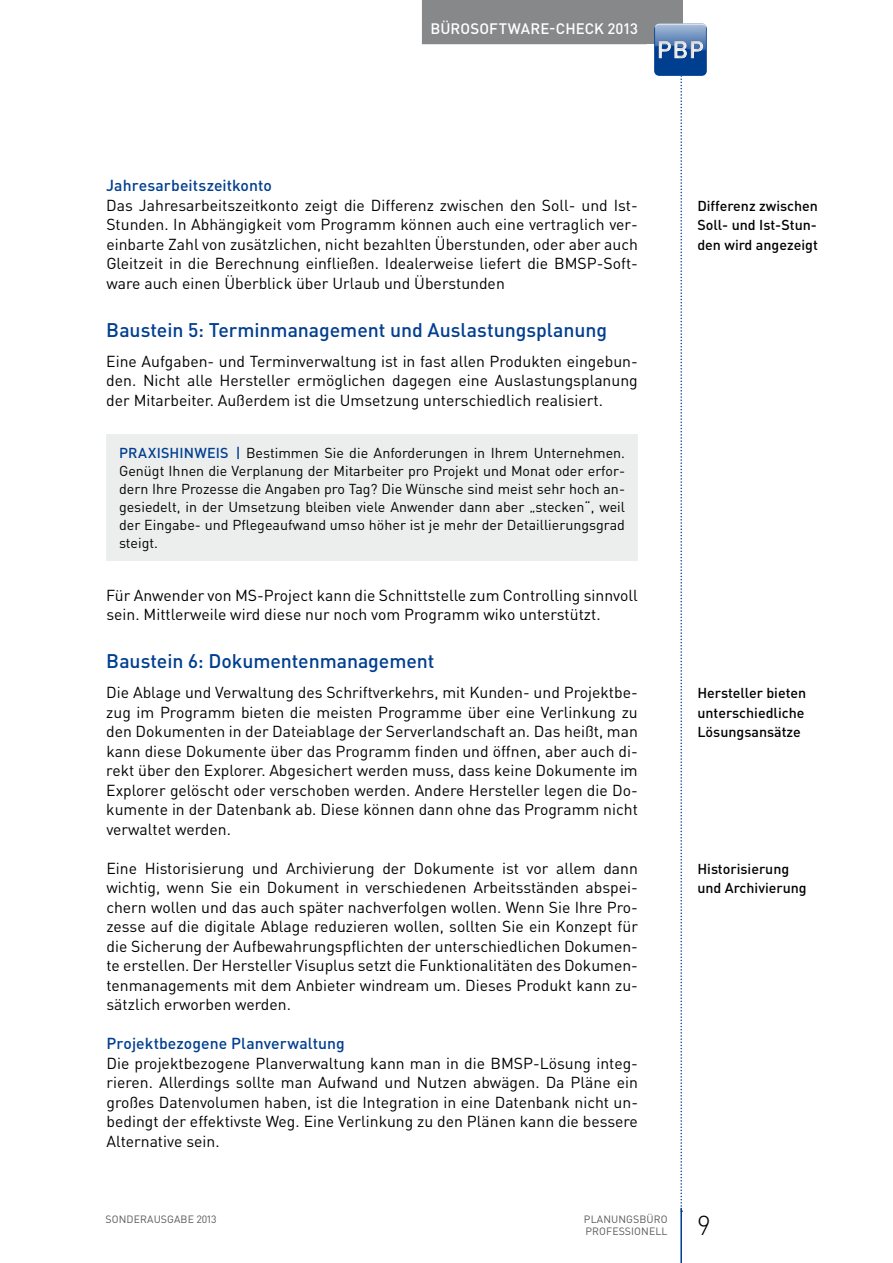
<style>
.page{position:relative;width:893px;height:1263px;background:#fff}
.page>*{position:absolute;margin:0;border:0;box-sizing:border-box;transform-origin:0 0}
.t1{font:300 27px "DIN Pro";color:#000}
.t2{font:500 19.5px "DIN Pro";letter-spacing:-.005em;color:#003e90}
.t3{font:15.75px/19.5px "DIN Pro";color:#000;text-align:justify}
.t4{font:500 15.75px "DIN Pro";letter-spacing:.005em;color:#003e90}
.t5{font:500 15px "DIN Pro";letter-spacing:.01em;color:#fff}
.t6{font:14.25px/18px "DIN Pro";color:#000;text-align:justify}
.t7{font:500 14.25px/19.5px "DIN Pro";color:#000}
.t8{font:10.5px "DIN Pro";color:#58585a}
.s1{font-weight:500;color:#003e90}
</style>
<div class="page">
<div style="left:638px;top:0;width:44px;height:44px;background:#87888a"></div>
<hr style="left:680px;top:1208px;width:2px;height:55px;background:#003e90">
<div style="left:422px;top:0;width:224px;height:44px;background:#87888a"></div>
<img style="left:654px;top:23px;width:53px;height:53px">
<svg style="left:658px;top:0;width:45px;height:1212px"></svg>
<div style="left:656px;top:39px;width:48px;height:20px;background:#000;opacity:.3"></div>
<div style="left:106px;top:434px;width:532px;height:126px;background:#eceded"></div>
<p class="t5" style="left:430px;top:18px;width:209px">Bürosoftware-Check 2013</p>
<p class="t4" style="left:106px;top:175px;width:167px">Jahresarbeitszeitkonto</p>
<p class="t3" style="left:106px;top:195px;width:533px">Das Jahresarbeitszeitkonto zeigt die Differenz zwischen den Soll- und Ist-Stunden. In Abhängigkeit vom Programm können auch eine vertraglich ver&shy;einbarte Zahl von zusätzlichen, nicht bezahlten Überstunden, oder aber auch Gleitzeit in die Berechnung einfließen. Idealerweise liefert die BMSP-Soft&shy;ware auch einen Überblick über Urlaub und Überstunden</p>
<p class="t2" style="left:106px;top:317px;width:502px">Baustein 5: Terminmanagement und Auslastungsplanung</p>
<p class="t3" style="left:106px;top:351px;width:533px">Eine Aufgaben- und Terminverwaltung ist in fast allen Produkten eingebun&shy;den. Nicht alle Hersteller ermöglichen dagegen eine Auslastungsplanung der Mitarbeiter. Außerdem ist die Umsetzung unterschiedlich realisiert.</p>
<p class="t6" style="left:119px;top:443px;width:508px"><span class="s1">Praxishinweis |</span> Bestimmen Sie die Anforderungen in Ihrem Unternehmen.<br>Genügt Ihnen die Verplanung der Mitarbeiter pro Projekt und Monat oder erfor&shy;dern Ihre Prozesse die Angaben pro Tag? Die Wünsche sind meist sehr hoch an&shy;gesiedelt, in der Umsetzung bleiben viele Anwender dann aber „stecken“, weil der Eingabe- und Pflegeaufwand umso höher ist je mehr der Detaillierungsgrad steigt.</p>
<p class="t3" style="left:106px;top:585px;width:533px">Für Anwender von MS-Project kann die Schnittstelle zum Controlling sinnvoll sein. Mittlerweile wird diese nur noch vom Programm wiko unterstützt.</p>
<p class="t2" style="left:106px;top:648px;width:330px">Baustein 6: Dokumentenmanagement</p>
<p class="t3" style="left:106px;top:682px;width:533px">Die Ablage und Verwaltung des Schriftverkehrs, mit Kunden- und Projektbe&shy;zug im Programm bieten die meisten Programme über eine Verlinkung zu den Dokumenten in der Dateiablage der Serverlandschaft an. Das heißt, man kann diese Dokumente über das Programm finden und öffnen, aber auch di&shy;rekt über den Explorer. Abgesichert werden muss, dass keine Dokumente im Explorer gelöscht oder verschoben werden. Andere Hersteller legen die Do&shy;kumente in der Datenbank ab. Diese können dann ohne das Programm nicht verwaltet werden.</p>
<p class="t3" style="left:106px;top:858px;width:533px">Eine Historisierung und Archivierung der Dokumente ist vor allem dann wichtig, wenn Sie ein Dokument in verschiedenen Arbeitsständen abspei&shy;chern wollen und das auch später nachverfolgen wollen. Wenn Sie Ihre Pro&shy;zesse auf die digitale Ablage reduzieren wollen, sollten Sie ein Konzept für die Sicherung der Aufbewahrungspflichten der unterschiedlichen Dokumen&shy;te erstellen. Der Hersteller Visuplus setzt die Funktionalitäten des Dokumen&shy;tenmanagements mit dem Anbieter windream um. Dieses Produkt kann zu&shy;sätzlich erworben werden.</p>
<p class="t4" style="left:106px;top:1033px;width:240px">Projektbezogene Planverwaltung</p>
<p class="t3" style="left:106px;top:1053px;width:533px">Die projektbezogene Planverwaltung kann man in die BMSP-Lösung integ&shy;rieren. Allerdings sollte man Aufwand und Nutzen abwägen. Da Pläne ein großes Datenvolumen haben, ist die Integration in eine Datenbank nicht un&shy;bedingt der effektivste Weg. Eine Verlinkung zu den Plänen kann die bessere Alternative sein.</p>
<p class="t8" style="left:106px;top:1212px;width:8px">sond</p>
<p class="t8" style="left:134px;top:1212px;width:14px">eraus</p>
<p class="t8" style="left:167px;top:1212px;width:51px">gab e 2013</p>
<p class="t8" style="left:584px;top:1212px;width:15px">Planun</p>
<p class="t8" style="left:626px;top:1212px;width:15px">gsbüro</p>
<p class="t8" style="left:586px;top:1224px;width:8px">prof</p>
<p class="t8" style="left:612px;top:1224px;width:14px">ession</p>
<p class="t8" style="left:649px;top:1224px;width:13px">ell</p>
<p class="t7" style="left:697px;top:195px;width:122px;text-align:justify">Differenz zwischen Soll- und Ist-Stun&shy;den wird angezeigt</p>
<p class="t7" style="left:697px;top:683px;width:110px">Hersteller bieten unterschiedliche<br>Lösungsansätze</p>
<p class="t7" style="left:697px;top:858px;width:111px">H istorisierung und Archivierung</p>
<h1 class="t1" style="left:697px;top:1207px;width:14px">9</h1>
</div>
